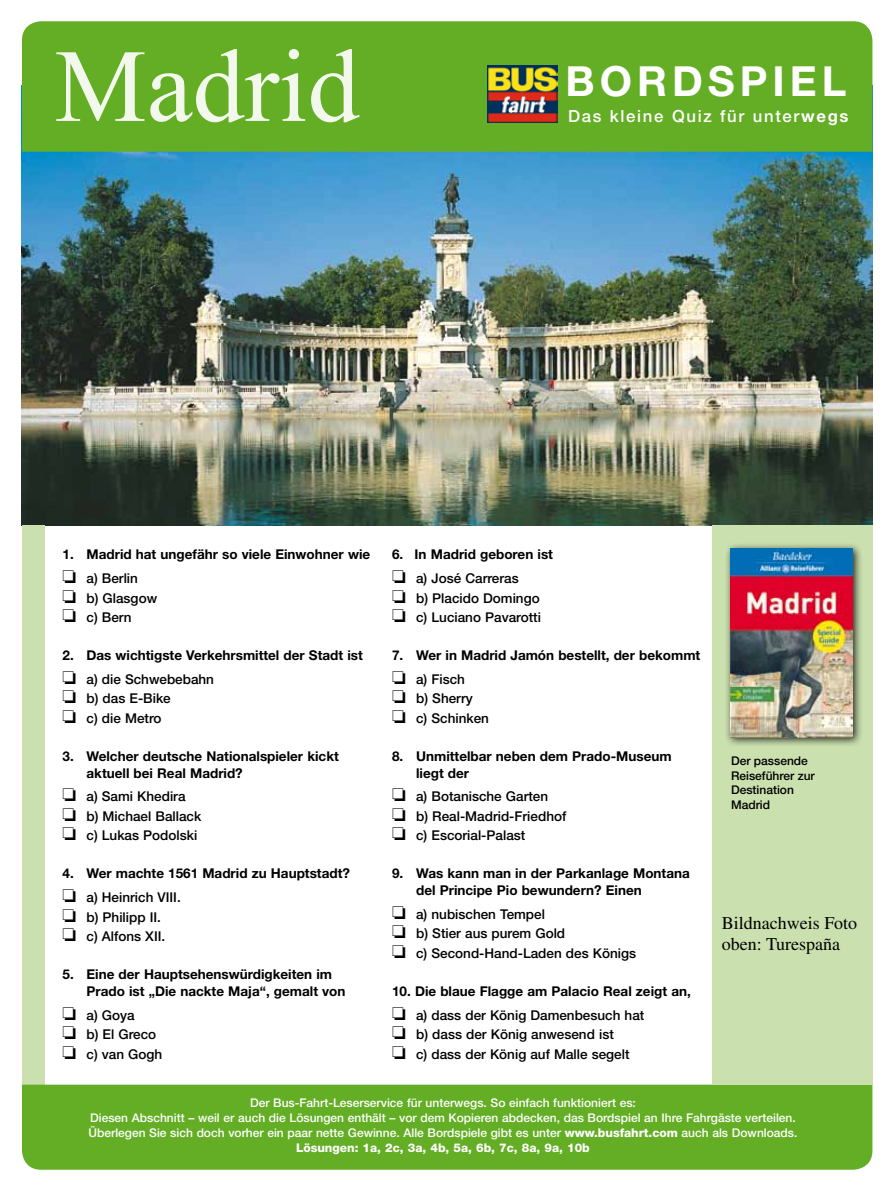
<style>
.page{position:relative;width:893px;height:1191px;background:#fff}
.page>*{position:absolute;margin:0;border:0;box-sizing:border-box;transform-origin:0 0}
.t1{font:103.5px "Times New Roman";color:#f3f8ec}
.t2{font:700 41.55px "Helvetica Neue";color:#fff}
.t3{font:18px/21.6px "Times";color:#000}
.t4{font:500 16.8px "Helvetica Neue";letter-spacing:.1em;color:#fff}
.t5{font:500 13.5px "Helvetica Neue";color:#000}
.t6{font:700 13.5px/16.5px "Helvetica Neue";color:#000}
.t7{font:500 12px/15px "Helvetica Neue";color:#fff;text-align:center}
.t8{font:500 12px/14.4px "Helvetica Neue";color:#000}
.s1{font-weight:700}
.s2{font-weight:800}
</style>
<div class="page">
<img style="left:22px;top:152px;width:850px;height:373px">
<div style="left:22px;top:525px;width:23px;height:559px;background:#cae0af"></div>
<div style="left:22px;top:1084px;width:850px;height:85px;background:#63ae24"></div>
<div style="left:22px;top:21px;width:850px;height:131px;background:#63ae24"></div>
<img style="left:487px;top:66px;width:70px;height:56px">
<div style="left:712px;top:525px;width:160px;height:559px;background:#cae0af"></div>
<div style="left:725px;top:542px;width:138px;height:205px;background:#000;opacity:.85"></div>
<img style="left:731px;top:549px;width:122px;height:188px">
<h1 class="t1" style="left:55px;top:17px;width:306px">Madrid</h1>
<h2 class="t2" style="left:566px;top:56px;width:102px">Bordspie</h2>
<h2 class="t2" style="left:822px;top:56px;width:26px">l</h2>
<p class="t4" style="left:568px;top:106px;width:282px">Das kleine Quiz für unter<span class="s1">wegs</span></p>
<p class="t6" style="left:63px;top:546px;width:309px">1. Madrid hat ungefähr so viele Einwohner wie</p>
<p class="t5" style="left:63px;top:570px;width:77px">□ a) Berlin</p>
<p class="t5" style="left:63px;top:589px;width:96px">□ b) Glasgow</p>
<p class="t5" style="left:63px;top:609px;width:71px">□ c) Bern</p>
<p class="t6" style="left:63px;top:647px;width:302px">2. Das wichtigste Verkehrsmittel der Stadt ist</p>
<p class="t5" style="left:63px;top:671px;width:153px">□ a) die Schwebebahn</p>
<p class="t5" style="left:63px;top:690px;width:110px">□ b) das E-Bike</p>
<p class="t5" style="left:63px;top:710px;width:101px">□ c) die Metro</p>
<p class="t6" style="left:87px;top:747px;width:254px;text-indent:-24px">3. Welcher deutsche Nationalspieler kickt aktuell bei Real Madrid?</p>
<p class="t5" style="left:63px;top:788px;width:125px">□ a) Sami Khedira</p>
<p class="t5" style="left:63px;top:808px;width:140px">□ b) Michael Ballack</p>
<p class="t5" style="left:63px;top:827px;width:136px">□ c) Lukas Podolski</p>
<p class="t6" style="left:63px;top:865px;width:289px">4. Wer machte 1561 Madrid zu Hauptstadt?</p>
<p class="t5" style="left:63px;top:889px;width:120px">□ a) Heinrich VIII.</p>
<p class="t5" style="left:63px;top:909px;width:100px">□ b) Philipp II.</p>
<p class="t5" style="left:63px;top:928px;width:104px">□ c) Alfons XII.</p>
<p class="t6" style="left:87px;top:966px;width:260px;text-indent:-24px">5. Eine der Hauptsehenswürdigkeiten im<br>Prado ist „Die nackte Maja“, gemalt von</p>
<p class="t5" style="left:63px;top:1006px;width:74px">□ a) Goya</p>
<p class="t5" style="left:63px;top:1026px;width:95px">□ b) El Greco</p>
<p class="t5" style="left:63px;top:1045px;width:101px">□ c) van Gogh</p>
<p class="t6" style="left:392px;top:546px;width:162px">6. In Madrid geboren ist</p>
<p class="t5" style="left:392px;top:570px;width:128px">□ a) José Carreras</p>
<p class="t5" style="left:392px;top:589px;width:149px">□ b) Placido Domingo</p>
<p class="t5" style="left:392px;top:609px;width:150px">□ c) Luciano Pavarotti</p>
<p class="t6" style="left:392px;top:647px;width:310px">7. Wer in Madrid Jamón bestellt, der bekommt</p>
<p class="t5" style="left:392px;top:671px;width:74px">□ a) Fisch</p>
<p class="t5" style="left:392px;top:690px;width:82px">□ b) Sherry</p>
<p class="t5" style="left:392px;top:710px;width:98px">□ c) Schinken</p>
<p class="t6" style="left:416px;top:747px;width:257px;text-indent:-24px">8. Unmittelbar neben dem Prado-Museum liegt der</p>
<p class="t5" style="left:392px;top:788px;width:158px">□ a) Botanische Garten</p>
<p class="t5" style="left:392px;top:808px;width:176px">□ b) Real-Madrid-Friedhof</p>
<p class="t5" style="left:392px;top:827px;width:135px">□ c) Escorial-Palast</p>
<p class="t6" style="left:416px;top:865px;width:275px;text-indent:-24px">9. Was kann man in der Parkanlage Montana del Principe Pio bewundern? Einen</p>
<p class="t5" style="left:392px;top:906px;width:154px">□ a) nubischen Tempel</p>
<p class="t5" style="left:392px;top:925px;width:175px">□ b) Stier aus purem Gold</p>
<p class="t5" style="left:392px;top:945px;width:245px">□ c) Second-Hand-Laden des Königs</p>
<p class="t6" style="left:392px;top:982px;width:300px">10. Die blaue Flagge am Palacio Real zeigt an,</p>
<p class="t5" style="left:392px;top:1006px;width:254px">□ a) dass der König Damenbesuch hat</p>
<p class="t5" style="left:392px;top:1026px;width:223px">□ b) dass der König anwesend ist</p>
<p class="t5" style="left:392px;top:1045px;width:239px">□ c) dass der König auf Malle segelt</p>
<p class="t8" style="left:731px;top:754px;width:85px">Der passende<br>Reiseführer zur<br>Destination<br>Madrid</p>
<h3 class="t3" style="left:722px;top:911px;width:137px">Bildnachweis Foto oben: Turespaña</h3>
<p class="t7" style="left:88px;top:1094px;width:710px">Der Bus-Fahrt-Leserservice für unterwegs. So einfach funktioniert es:<br>Diesen Abschnitt – weil er auch die Lösungen enthält – vor dem Kopieren abdecken, das Bordspiel an Ihre Fahrgäste verteilen.<br>Überlegen Sie sich doch vorher ein paar nette Gewinne. Alle Bordspiele gibt es unter <span class="s2">www.busfahrt.com</span> auch als Downloads.<br><span class="s2">Lösungen: 1a, 2c, 3a, 4b, 5a, 6b, 7c, 8a, 9a, 10b</span></p>
</div>
